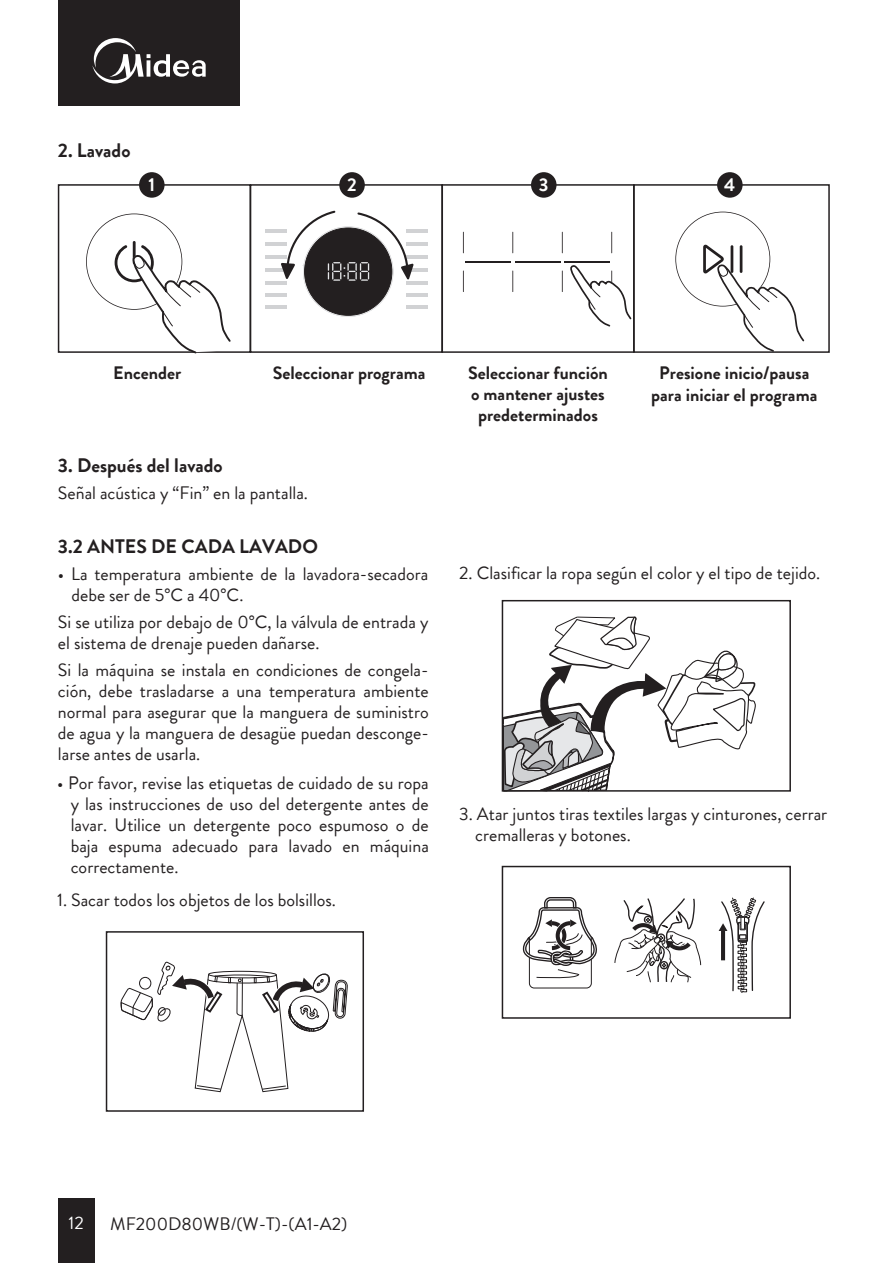
<style>
.page{position:relative;width:893px;height:1263px;background:#fff}
.page>*{position:absolute;margin:0;border:0;box-sizing:border-box;transform-origin:0 0}
.t1{font:700 19.5px "Brandon Grotesque";color:#231f20}
.t2{font:700 18.6px "Brandon Grotesque";color:#fff}
.t3{font:18px/21px "Brandon Grotesque";color:#231f20}
.t4{font:700 18px/21px "Brandon Grotesque";color:#231f20;text-align:center}
.t5{font:18px "Brandon Grotesque";color:#fff}
</style>
<div class="page">
<div style="left:58px;top:0;width:182px;height:106px;background:#231f20"></div>
<svg style="left:92px;top:38px;width:114px;height:45px"></svg>
<div style="left:58px;top:1198px;width:36px;height:65px;background:#231f20"></div>
<div style="left:250px;top:184px;width:193px;height:169px;border:2px solid #231f20"></div>
<div style="left:58px;top:184px;width:193px;height:169px;border:2px solid #231f20"></div>
<div style="left:441px;top:184px;width:194px;height:169px;border:2px solid #231f20"></div>
<div style="left:633px;top:184px;width:197px;height:169px;border:2px solid #231f20"></div>
<div style="left:139px;top:172px;width:26px;height:26px;background:#231f20;border-radius:50%"></div>
<div style="left:339px;top:172px;width:26px;height:26px;background:#231f20;border-radius:50%"></div>
<div style="left:531px;top:172px;width:25px;height:26px;background:#231f20;border-radius:50%"></div>
<div style="left:717px;top:172px;width:26px;height:26px;background:#231f20;border-radius:50%"></div>
<svg style="left:86px;top:214px;width:176px;height:140px"></svg>
<hr style="left:265px;top:230px;width:22px;height:3px;background:#d1d2d4">
<hr style="left:265px;top:242px;width:22px;height:3px;background:#d1d2d4">
<hr style="left:266px;top:255px;width:21px;height:3px;background:#d1d2d4">
<hr style="left:266px;top:268px;width:21px;height:4px;background:#d1d2d4">
<hr style="left:266px;top:281px;width:21px;height:3px;background:#d1d2d4">
<hr style="left:266px;top:293px;width:21px;height:3px;background:#d1d2d4">
<hr style="left:266px;top:305px;width:21px;height:3px;background:#d1d2d4">
<hr style="left:406px;top:230px;width:21px;height:3px;background:#d1d2d4">
<hr style="left:406px;top:242px;width:21px;height:3px;background:#d1d2d4">
<hr style="left:406px;top:255px;width:22px;height:3px;background:#d1d2d4">
<hr style="left:406px;top:268px;width:22px;height:4px;background:#d1d2d4">
<hr style="left:406px;top:281px;width:22px;height:3px;background:#d1d2d4">
<hr style="left:406px;top:293px;width:22px;height:3px;background:#d1d2d4">
<hr style="left:406px;top:305px;width:22px;height:3px;background:#d1d2d4">
<svg style="left:279px;top:210px;width:137px;height:107px"></svg>
<hr style="left:466px;top:261px;width:45px;height:2px;background:#231f20">
<hr style="left:564px;top:261px;width:46px;height:2px;background:#231f20">
<hr style="left:515px;top:261px;width:45px;height:2px;background:#231f20">
<svg style="left:562px;top:232px;width:1px;height:21px"></svg>
<svg style="left:512px;top:232px;width:1px;height:21px"></svg>
<svg style="left:463px;top:232px;width:1px;height:21px"></svg>
<svg style="left:562px;top:271px;width:1px;height:21px"></svg>
<svg style="left:512px;top:271px;width:1px;height:21px"></svg>
<svg style="left:463px;top:271px;width:1px;height:21px"></svg>
<svg style="left:571px;top:229px;width:62px;height:99px"></svg>
<svg style="left:675px;top:212px;width:147px;height:141px"></svg>
<div style="left:106px;top:931px;width:258px;height:181px;border:2px solid #231f20"></div>
<svg style="left:120px;top:961px;width:228px;height:151px"></svg>
<svg style="left:614px;top:898px;width:88px;height:85px"></svg>
<svg style="left:522px;top:897px;width:75px;height:92px"></svg>
<svg style="left:719px;top:897px;width:46px;height:96px"></svg>
<hr style="left:721px;top:931px;width:4px;height:29px;background:#231f20">
<svg style="left:505px;top:616px;width:251px;height:173px"></svg>
<div style="left:502px;top:600px;width:289px;height:192px;border:2px solid #231f20"></div>
<div style="left:502px;top:866px;width:289px;height:153px;border:2px solid #231f20"></div>
<p class="t1" style="left:58px;top:137px;width:74px">2. Lavado</p>
<p class="t2" style="left:148px;top:171px;width:8px">1</p>
<p class="t2" style="left:347px;top:171px;width:11px">2</p>
<p class="t2" style="left:539px;top:171px;width:11px">3</p>
<p class="t2" style="left:724px;top:171px;width:13px">4</p>
<p class="t4" style="left:113px;top:363px;width:70px">Encender</p>
<p class="t4" style="left:273px;top:363px;width:154px">Seleccionar programa</p>
<p class="t4" style="left:468px;top:363px;width:141px">Seleccionar función o mantener ajustes predeterminados</p>
<p class="t4" style="left:651px;top:363px;width:168px">Presione inicio/pausa para iniciar el programa</p>
<p class="t1" style="left:58px;top:452px;width:166px">3. Después del lavado</p>
<p class="t3" style="left:58px;top:483px;width:252px">Señal acústica y “Fin” en la pantalla.</p>
<p class="t1" style="left:58px;top:532px;width:261px">3.2 ANTES DE CADA LAVADO</p>
<p class="t3" style="left:71px;top:563px;width:358px;text-indent:-14px">• La temperatura ambiente de la lavadora-secadora debe ser de 5°C a 40°C.</p>
<p class="t3" style="left:58px;top:611px;width:372px">Si se utiliza por debajo de 0°C, la válvula de entrada y el sistema de drenaje pueden dañarse.</p>
<p class="t3" style="left:58px;top:659px;width:372px;text-align:justify">Si la máquina se instala en condiciones de congela&shy;ción, debe trasladarse a una temperatura ambiente normal para asegurar que la manguera de suministro de agua y la manguera de desagüe puedan desconge&shy;larse antes de usarla.</p>
<p class="t3" style="left:71px;top:772px;width:360px;text-align:justify;text-indent:-14px">• Por favor, revise las etiquetas de cuidado de su ropa y las instrucciones de uso del detergente antes de lavar. Utilice un detergente poco espumoso o de baja espuma adecuado para lavado en máquina correctamente.</p>
<p class="t3" style="left:57px;top:889px;width:280px">1. Sacar todos los objetos de los bolsillos.</p>
<p class="t3" style="left:459px;top:563px;width:362px">2. Clasificar la ropa según el color y el tipo de tejido.</p>
<p class="t3" style="left:475px;top:804px;width:353px;text-indent:-16px">3. Atar juntos tiras textiles largas y cinturones, cerrar cremalleras y botones.</p>
<p class="t5" style="left:69px;top:1211px;width:17px">12</p>
<p class="t3" style="left:110px;top:1213px;width:239px">MF200D80WB/(W-T)-(A1-A2)</p>
</div>
